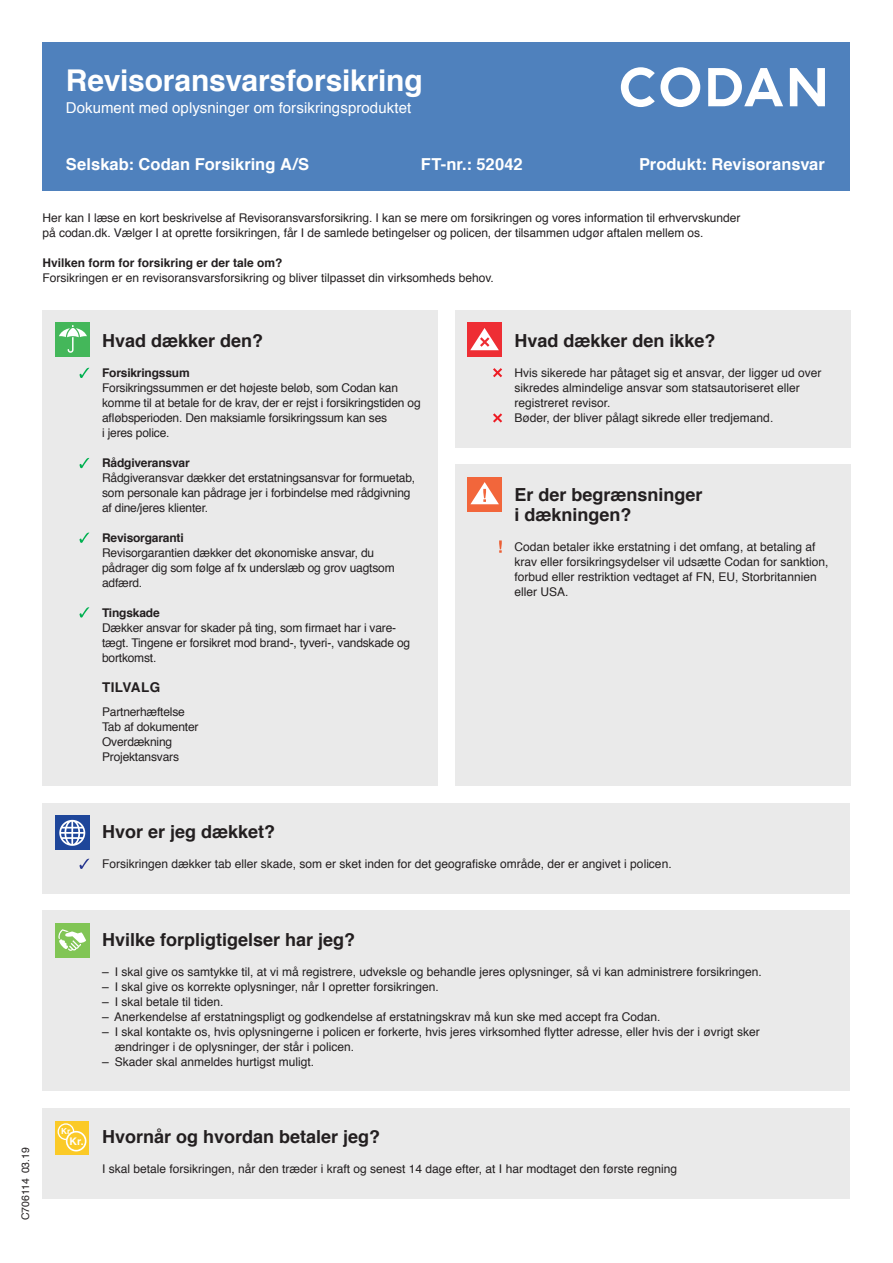
<style>
.page{position:relative;width:893px;height:1263px;background:#fff}
.page>*{position:absolute;margin:0;border:0;box-sizing:border-box;transform-origin:0 0}
.t1{font:700 30px "Helvetica";letter-spacing:-.005em;color:#fff}
.Helvetica_bold_melle{font:700 18px/19.5px "Helvetica";color:#231f20}
.t2{font:700 16.5px "Helvetica";color:#fff}
.t3{font:15px "Helvetica";letter-spacing:.005em;color:#fff}
.t4{font:700 13.5px "Helvetica";letter-spacing:.03em;color:#231f20}
.t5{font:12px/15px "Helvetica";color:#231f20}
.t6{font:700 12px "Helvetica";letter-spacing:-.015em;color:#231f20}
.t7{font:10.5px "Helvetica";color:#231f20}
.t8{font:700 10.5px "Helvetica";color:#fff}
.t9{font:700 8.25px "Helvetica";color:#fff}
</style>
<div class="page">
<div style="left:43px;top:43px;width:807px;height:148px;background:#4f81bd"></div>
<div style="left:455px;top:310px;width:395px;height:137px;background:#eaeaea"></div>
<div style="left:43px;top:310px;width:395px;height:476px;background:#eaeaea"></div>
<div style="left:455px;top:464px;width:395px;height:322px;background:#eaeaea"></div>
<div style="left:468px;top:477px;width:34px;height:34px;background:#f2663b"></div>
<svg style="left:470px;top:482px;width:29px;height:22px"></svg>
<svg style="left:499px;top:540px;width:3px;height:13px"></svg>
<svg style="left:621px;top:67px;width:204px;height:40px"></svg>
<div style="left:468px;top:323px;width:34px;height:34px;background:#ee2e34"></div>
<svg style="left:470px;top:328px;width:29px;height:22px"></svg>
<svg style="left:493px;top:368px;width:9px;height:9px"></svg>
<svg style="left:493px;top:413px;width:9px;height:10px"></svg>
<div style="left:55px;top:323px;width:34px;height:34px;background:#44b75a"></div>
<svg style="left:59px;top:325px;width:28px;height:28px"></svg>
<svg style="left:80px;top:368px;width:9px;height:10px"></svg>
<svg style="left:80px;top:458px;width:9px;height:10px"></svg>
<svg style="left:80px;top:532px;width:9px;height:11px"></svg>
<svg style="left:80px;top:607px;width:9px;height:10px"></svg>
<div style="left:43px;top:803px;width:807px;height:91px;background:#eaeaea"></div>
<svg style="left:80px;top:859px;width:9px;height:10px"></svg>
<div style="left:55px;top:816px;width:34px;height:34px;background:#1e469a"></div>
<svg style="left:59px;top:820px;width:26px;height:26px"></svg>
<div style="left:43px;top:910px;width:807px;height:181px;background:#eaeaea"></div>
<div style="left:55px;top:923px;width:34px;height:34px;background:#81c555"></div>
<svg style="left:58px;top:929px;width:28px;height:22px"></svg>
<div style="left:43px;top:1108px;width:807px;height:90px;background:#eaeaea"></div>
<div style="left:55px;top:1121px;width:34px;height:34px;background:#fbca27"></div>
<svg style="left:58px;top:1123px;width:28px;height:28px"></svg>
<p class="t1" style="left:66px;top:56px;width:358px">Revisoransvarsforsikring</p>
<p class="t3" style="left:66px;top:96px;width:347px">Dokument med oplysninger om forsikringsproduktet</p>
<p class="t2" style="left:66px;top:151px;width:245px">Selskab: Codan Forsikring A/S</p>
<p class="t2" style="left:421px;top:151px;width:103px">FT-nr.: 52042</p>
<p class="t2" style="left:639px;top:151px;width:187px">Produkt: Revisoransvar</p>
<p class="t5" style="left:43px;top:210px;width:699px">Her kan I læse en kort beskrivelse af Revisoransvarsforsikring. I kan se mere om forsikringen og vores information til erhvervskunder på codan.dk. Vælger I at oprette forsikringen, får I de samlede betingelser og policen, der tilsammen udgør aftalen mellem os.</p>
<p class="t6" style="left:43px;top:253px;width:242px">Hvilken form for forsikring er der tale om?</p>
<p class="t5" style="left:43px;top:270px;width:453px">Forsikringen er en revisoransvarsforsikring og bliver tilpasset din virksomheds behov.</p>
<p class="Helvetica_bold_melle" style="left:102px;top:331px;width:163px">Hvad dækker den?</p>
<p class="t6" style="left:102px;top:363px;width:89px">Forsikringssum</p>
<p class="t5" style="left:102px;top:381px;width:320px">Forsikringssummen er det højeste beløb, som Codan kan komme til at betale for de krav, der er rejst i forsikringstiden og afløbsperioden. Den maksiamle forsikringssum kan ses<br>i jeres police.</p>
<p class="t6" style="left:102px;top:453px;width:89px">Rådgiveransvar</p>
<p class="t5" style="left:102px;top:471px;width:315px">Rådgiveransvar dækker det erstatningsansvar for formuetab, som personale kan pådrage jer i forbindelse med rådgivning af dine/jeres klienter.</p>
<p class="t6" style="left:102px;top:528px;width:83px">Revisorgaranti</p>
<p class="t5" style="left:102px;top:546px;width:294px">Revisorgarantien dækker det økonomiske ansvar, du pådrager dig som følge af fx underslæb og grov uagtsom adfærd.</p>
<p class="t6" style="left:102px;top:603px;width:59px">Tingskade</p>
<p class="t5" style="left:102px;top:621px;width:310px">Dækker ansvar for skader på ting, som firmaet har i vare&shy;tægt. Tingene er forsikret mod brand-, tyveri-, vandskade og bortkomst.</p>
<p class="t4" style="left:102px;top:676px;width:60px">TILVALG</p>
<p class="t5" style="left:102px;top:704px;width:84px">Partnerhæftelse</p>
<p class="t5" style="left:102px;top:719px;width:98px">Tab af dokumenter</p>
<p class="t5" style="left:102px;top:734px;width:72px">Overdækning</p>
<p class="t5" style="left:102px;top:749px;width:79px">Projektansvars</p>
<p class="Helvetica_bold_melle" style="left:514px;top:331px;width:203px">Hvad dækker den ikke?</p>
<p class="t5" style="left:514px;top:365px;width:308px">Hvis sikerede har påtaget sig et ansvar, der ligger ud over sikredes almindelige ansvar som statsautoriseret eller registreret revisor.</p>
<p class="t5" style="left:514px;top:410px;width:260px">Bøder, der bliver pålagt sikrede eller tredjemand.</p>
<p class="Helvetica_bold_melle" style="left:514px;top:485px;width:190px">Er der begrænsninger i dækningen?</p>
<p class="t5" style="left:514px;top:539px;width:316px">Codan betaler ikke erstatning i det omfang, at betaling af krav eller forsikringsydelser vil udsætte Codan for sanktion, forbud eller restriktion vedtaget af FN, EU, Storbritannien eller USA.</p>
<p class="t7" style="left:17px;top:1220px;width:75px;rotate:-90deg">C706114 03.19</p>
<p class="Helvetica_bold_melle" style="left:102px;top:822px;width:175px">Hvor er jeg dækket?</p>
<p class="t5" style="left:102px;top:857px;width:571px">Forsikringen dækker tab eller skade, som er sket inden for det geografiske område, der er angivet i policen.</p>
<p class="Helvetica_bold_melle" style="left:102px;top:930px;width:255px">Hvilke forpligtigelser har jeg?</p>
<p class="t5" style="left:102px;top:964px;width:661px">– I skal give os samtykke til, at vi må registrere, udveksle og behandle jeres oplysninger, så vi kan administrere forsikringen.</p>
<p class="t5" style="left:102px;top:979px;width:338px">– I skal give os korrekte oplysninger, når I opretter forsikringen.</p>
<p class="t5" style="left:102px;top:994px;width:123px">– I skal betale til tiden.</p>
<p class="t5" style="left:102px;top:1009px;width:560px">– Anerkendelse af erstatningspligt og godkendelse af erstatningskrav må kun ske med accept fra Codan.</p>
<p class="t5" style="left:115px;top:1024px;width:646px;text-indent:-13px">– I skal kontakte os, hvis oplysningerne i policen er forkerte, hvis jeres virksomhed flytter adresse, eller hvis der i øvrigt sker ændringer i de oplysninger, der står i policen.</p>
<p class="t5" style="left:102px;top:1054px;width:214px">– Skader skal anmeldes hurtigst muligt.</p>
<p class="t9" style="left:61px;top:1125px;width:13px">Kr.</p>
<p class="t8" style="left:70px;top:1132px;width:16px">Kr.</p>
<p class="Helvetica_bold_melle" style="left:102px;top:1127px;width:280px">Hvornår og hvordan betaler jeg?</p>
<p class="t5" style="left:102px;top:1161px;width:576px">I skal betale forsikringen, når den træder i kraft og senest 14 dage efter, at I har modtaget den første regning</p>
</div>
